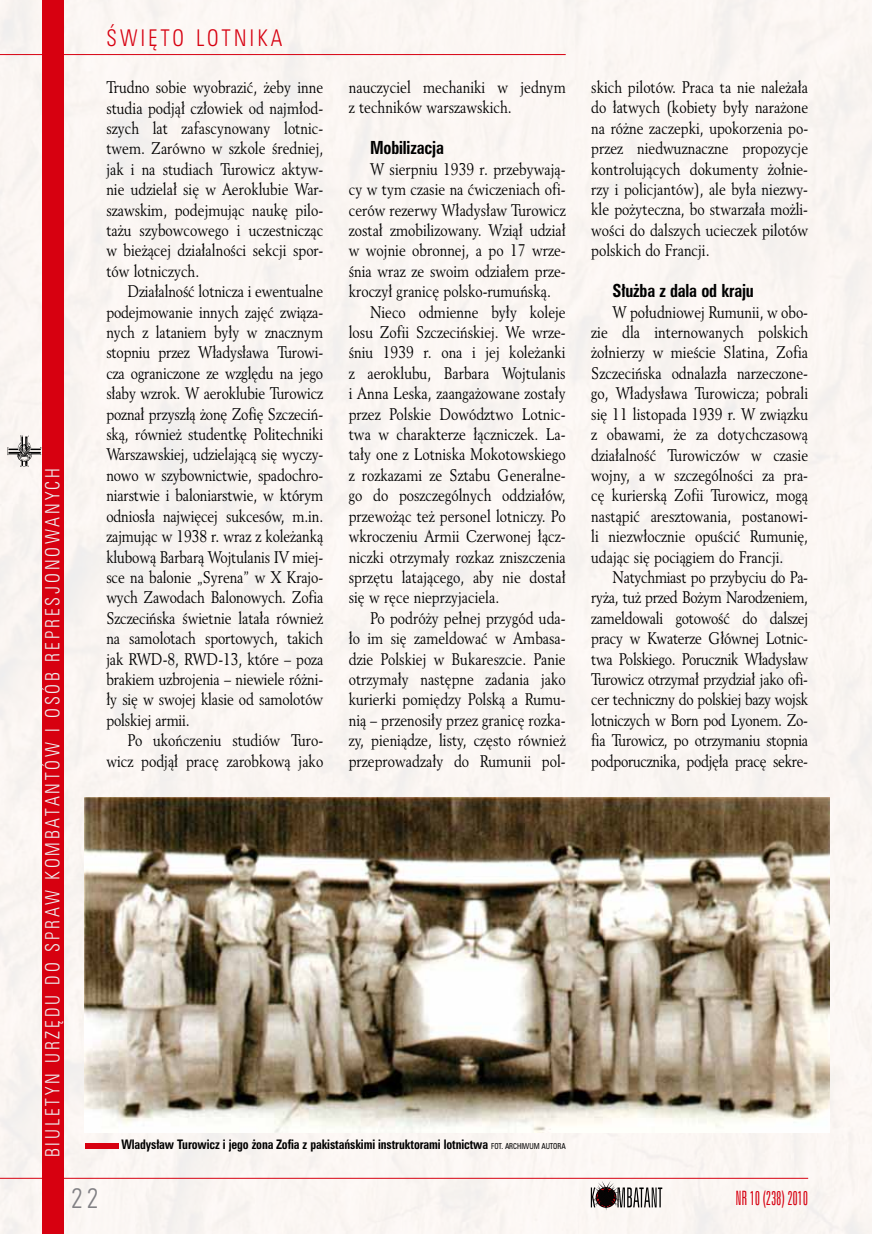
<style>
.page{position:relative;width:872px;height:1234px;background:#fff}
.page>*{position:absolute;margin:0;border:0;box-sizing:border-box;transform-origin:0 0}
.t1{font:25.5px "Zurich Lt Cn PL";color:#818084;scale:.9 1}
.t2{font:21px "Zurich Lt Cn PL";letter-spacing:.18em;color:#d70010;scale:.9 1}
.t3{font:18px "Zurich Lt Cn PL";letter-spacing:.18em;color:#edeeef;scale:.9 1}
.t4{font:18px "Zurich Lt X Cn PL";letter-spacing:-.02em;color:#d70010;scale:.9 1}
.t5{font:16.5px/20.4px "Revival 565 PL";color:#000;text-align:justify;scale:.85 1}
.t6{font:700 16.5px "Zurich Cn PL";letter-spacing:-.01em;color:#000;scale:.9 1}
.t7{font:700 12px "Zurich Cn PL";letter-spacing:-.01em;color:#000;scale:.9 1}
.t8{font:7.5px "Zurich Cn PL";color:#000;scale:.9 1}
.s1{font-weight:400;font-size:7.5px}
</style>
<div class="page">
<div style="left:0;top:0;width:872px;height:1233px;background:#fbf6f2"></div>
<div style="left:43px;top:0;width:21px;height:1233px;background:#d70010"></div>
<hr style="left:0;top:54px;width:566px;height:1px;background:#d70010">
<hr style="left:0;top:1177px;width:808px;height:1px;background:#d70010">
<svg style="left:591px;top:1186px;width:71px;height:21px"></svg>
<img style="left:8px;top:435px;width:34px;height:31px">
<div style="left:85px;top:1143px;width:33px;height:5px;background:#d70010"></div>
<img style="left:84px;top:797px;width:745px;height:335px">
<p class="t3" style="left:41px;top:1157px;width:767px;rotate:-90deg">BIULETYN URZĘDU DO SPRAW KOMBATANTÓW I OSÓB REPRESJONOWANYCH</p>
<p class="t2" style="left:106px;top:23px;width:197px">ŚWIĘTO LOTNIKA</p>
<p class="t5" style="left:106px;top:77px;width:257px">Trudno sobie wyobrazić, żeby inne studia podjął człowiek od najmłod&shy;szych lat zafascynowany lotnic&shy;twem. Zarówno w szkole średniej, jak i na studiach Turowicz aktyw&shy;nie udzielał się w Aeroklubie War&shy;szawskim, podejmując naukę pilo&shy;tażu szybowcowego i uczestnicząc w bieżącej działalności sekcji spor&shy;tów lotniczych.</p>
<p class="t5" style="left:106px;top:281px;width:257px;text-indent:21px">Działalność lotnicza i ewentualne podejmowanie innych zajęć związa&shy;nych z lataniem były w znacznym stopniu przez Władysława Turowi&shy;cza ograniczone ze względu na jego słaby wzrok. W aeroklubie Turowicz poznał przyszłą żonę Zofię Szczeciń&shy;ską, również studentkę Politechniki Warszawskiej, udzielającą się wyczy&shy;nowo w szybownictwie, spadochro&shy;niarstwie i baloniarstwie, w którym odniosła najwięcej sukcesów, m.in. zajmując w 1938 r. wraz z koleżanką klubową Barbarą Wojtulanis IV miej&shy;sce na balonie „Syrena” w X Krajo&shy;wych Zawodach Balonowych. Zofia Szczecińska świetnie latała również na samolotach sportowych, takich jak RWD-8, RWD-13, które – poza brakiem uzbrojenia – niewiele różni&shy;ły się w swojej klasie od samolotów polskiej armii.</p>
<p class="t5" style="left:106px;top:729px;width:257px;text-align:right">Po ukończeniu studiów Turo&shy;wicz podjął pracę zarobkową jako</p>
<p class="t5" style="left:349px;top:77px;width:257px">nauczyciel mechaniki w jednym z techników warszawskich.</p>
<p class="t6" style="left:370px;top:136px;width:84px">Mobilizacja</p>
<p class="t5" style="left:370px;top:158px;width:232px">W sierpniu 1939 r. przebywają-</p>
<p class="t5" style="left:349px;top:179px;width:257px">cy w tym czasie na ćwiczeniach ofi-</p>
<p class="t5" style="left:349px;top:199px;width:257px">cerów rezerwy Władysław Turowicz</p>
<p class="t5" style="left:349px;top:220px;width:257px">został zmobilizowany. Wziął udział</p>
<p class="t5" style="left:349px;top:240px;width:257px">w wojnie obronnej, a po 17 wrze-</p>
<p class="t5" style="left:349px;top:260px;width:257px">śnia wraz ze swoim odziałem prze-</p>
<p class="t5" style="left:349px;top:281px;width:239px">kroczył granicę polsko-rumuńską.</p>
<p class="t5" style="left:370px;top:301px;width:232px">Nieco odmienne były koleje</p>
<p class="t5" style="left:349px;top:322px;width:257px">losu Zofii Szczecińskiej. We wrze-</p>
<p class="t5" style="left:349px;top:342px;width:257px">śniu 1939 r. ona i jej koleżanki</p>
<p class="t5" style="left:349px;top:362px;width:257px">z aeroklubu, Barbara Wojtulanis</p>
<p class="t5" style="left:349px;top:383px;width:257px">i Anna Leska, zaangażowane zostały</p>
<p class="t5" style="left:349px;top:403px;width:257px">przez Polskie Dowództwo Lotnic-</p>
<p class="t5" style="left:349px;top:423px;width:257px">twa w charakterze łączniczek. La-</p>
<p class="t5" style="left:349px;top:444px;width:257px">tały one z Lotniska Mokotowskiego</p>
<p class="t5" style="left:349px;top:464px;width:257px">z rozkazami ze Sztabu Generalne-</p>
<p class="t5" style="left:349px;top:485px;width:257px">go do poszczególnych oddziałów,</p>
<p class="t5" style="left:349px;top:505px;width:257px">przewożąc też personel lotniczy. Po</p>
<p class="t5" style="left:349px;top:525px;width:257px">wkroczeniu Armii Czerwonej łącz-</p>
<p class="t5" style="left:349px;top:546px;width:257px">niczki otrzymały rozkaz zniszczenia</p>
<p class="t5" style="left:349px;top:566px;width:257px">sprzętu latającego, aby nie dostał</p>
<p class="t5" style="left:349px;top:587px;width:178px">się w ręce nieprzyjaciela.</p>
<p class="t5" style="left:370px;top:607px;width:232px">Po podróży pełnej przygód uda-</p>
<p class="t5" style="left:349px;top:627px;width:257px">ło im się zameldować w Ambasa-</p>
<p class="t5" style="left:349px;top:648px;width:257px">dzie Polskiej w Bukareszcie. Panie</p>
<p class="t5" style="left:349px;top:668px;width:257px">otrzymały następne zadania jako</p>
<p class="t5" style="left:349px;top:689px;width:257px">kurierki pomiędzy Polską a Rumu-</p>
<p class="t5" style="left:349px;top:709px;width:257px">nią – przenosiły przez granicę rozka-</p>
<p class="t5" style="left:349px;top:729px;width:257px">zy, pieniądze, listy, często również</p>
<p class="t5" style="left:349px;top:750px;width:257px">przeprowadzały do Rumunii pol-</p>
<p class="t5" style="left:591px;top:77px;width:257px">skich pilotów. Praca ta nie należała do łatwych (kobiety były narażone na różne zaczepki, upokorzenia po&shy;przez niedwuznaczne propozycje kontrolujących dokumenty żołnie&shy;rzy i policjantów), ale była niezwy&shy;kle pożyteczna, bo stwarzała możli&shy;wości do dalszych ucieczek pilotów polskich do Francji.</p>
<p class="t6" style="left:612px;top:279px;width:159px">Służba z dala od kraju</p>
<p class="t5" style="left:591px;top:301px;width:257px;text-indent:21px">W południowej Rumunii, w obo&shy;zie dla internowanych polskich żołnierzy w mieście Slatina, Zofia Szczecińska odnalazła narzeczone&shy;go, Władysława Turowicza; pobrali się 11 listopada 1939 r. W związku z obawami, że za dotychczasową działalność Turowiczów w czasie wojny, a w szczególności za pra&shy;cę kurierską Zofii Turowicz, mogą nastąpić aresztowania, postanowi&shy;li niezwłocznie opuścić Rumunię, udając się pociągiem do Francji.</p>
<p class="t5" style="left:591px;top:566px;width:257px;text-indent:21px">Natychmiast po przybyciu do Pa&shy;ryża, tuż przed Bożym Narodzeniem, zameldowali gotowość do dalszej pracy w Kwaterze Głównej Lotnic&shy;twa Polskiego. Porucznik Władysław Turowicz otrzymał przydział jako ofi&shy;cer techniczny do polskiej bazy wojsk lotniczych w Born pod Lyonem. Zo&shy;fia Turowicz, po otrzymaniu stopnia podporucznika, podjęła pracę sekre-</p>
<p class="t7" style="left:121px;top:1136px;width:451px">Wladysław Turowicz i jego żona Zofia z pakistańskimi instruktorami lotnictwa <span class="s1">FOT. ARC HIWUM</span></p>
<p class="t8" style="left:541px;top:1140px;width:24px">AUTORA</p>
<h1 class="t1" style="left:71px;top:1180px;width:32px">22</h1>
<p class="t4" style="left:735px;top:1185px;width:82px">NR 10 (238) 2010</p>
</div>
